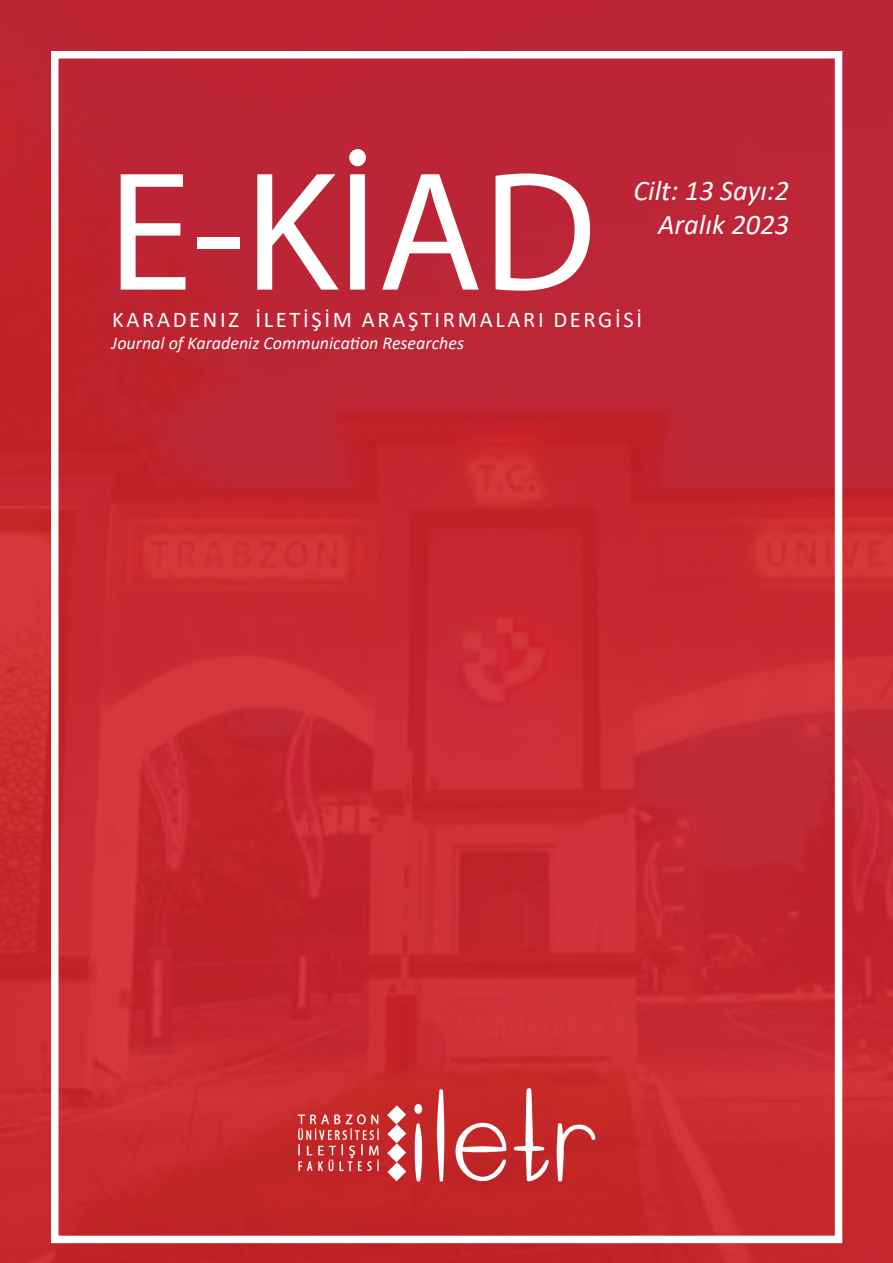
<style>
.page{position:relative;width:893px;height:1263px;background:#fff}
.page>*{position:absolute;margin:0;border:0;box-sizing:border-box;transform-origin:0 0}
.t1{font:171px "Myriad Pro";color:#fff}
.t2{font:italic 28.5px "Calibri";color:#fff}
.t3{font:22.5px "Calibri";letter-spacing:.12em;color:#fff}
.t4{font:italic 18px "Calibri";color:#fff}
</style>
<div class="page">
<img style="left:0;top:0;width:893px;height:1263px">
<div style="left:51px;top:51px;width:791px;height:1192px;border:8px solid #fff"></div>
<img style="left:285px;top:1081px;width:324px;height:110px">
<p class="t1" style="left:108px;top:127px;width:490px">E-KİAD</p>
<p class="t3" style="left:112px;top:304px;width:532px">KARADENIZ İLETİŞİM ARAŞTIRMALARI DERGİSİ</p>
<p class="t4" style="left:112px;top:330px;width:354px">Journal of Karadeniz Communication Researches</p>
<p class="t2" style="left:633px;top:171px;width:157px">Cilt: 13 Sayı:2</p>
<p class="t2" style="left:658px;top:205px;width:133px">Aralık 2023</p>
</div>
